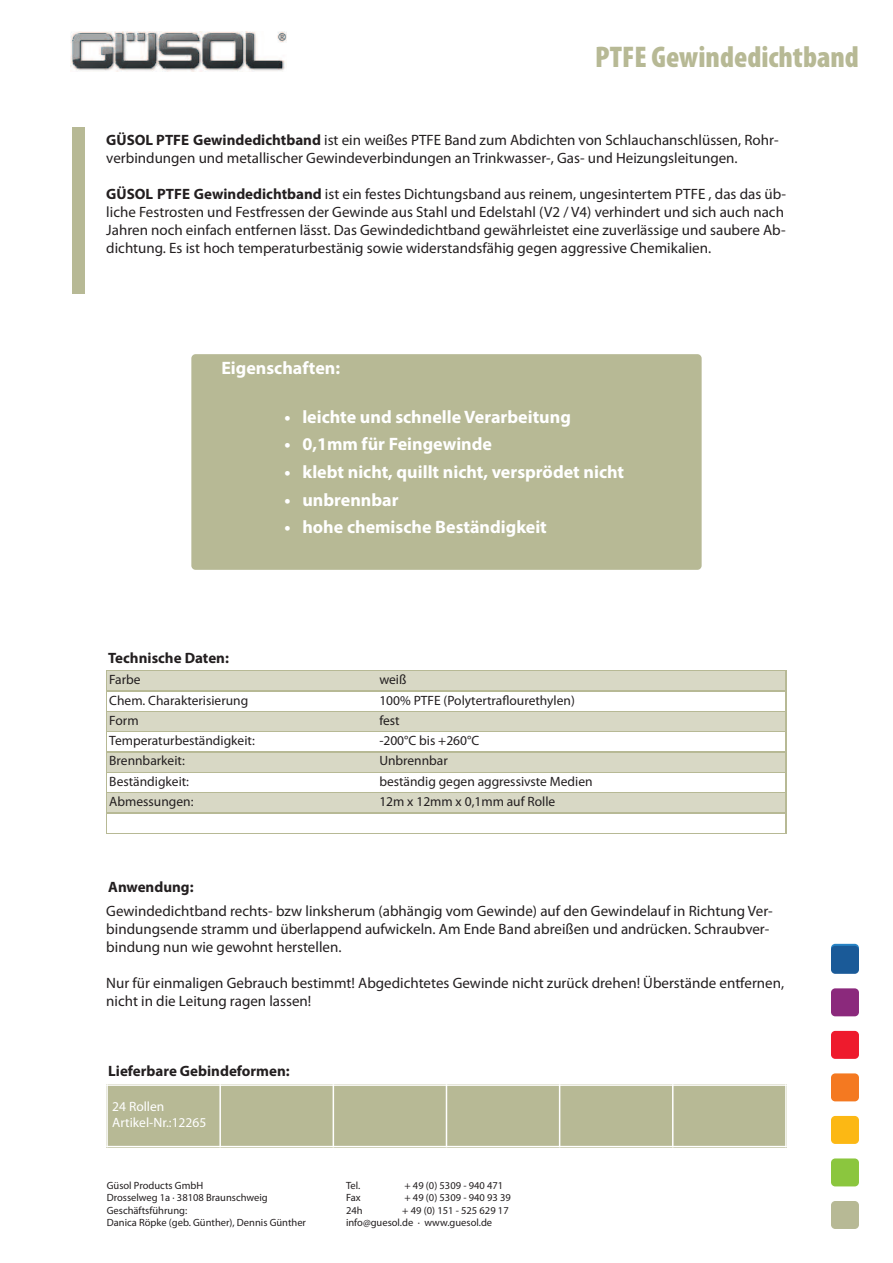
<style>
.page{position:relative;width:893px;height:1263px;background:#fff}
.page>*{position:absolute;margin:0;border:0;box-sizing:border-box;transform-origin:0 0}
.t1{font:900 condensed 30px "Myriad Pro";color:#b7b995}
.t2{font:700 18px "Myriad Pro";color:#fff}
.t3{font:15px/18px "Myriad Pro";color:#231f20}
.t4{font:700 15px "Myriad Pro";color:#231f20}
.t5{font:13.5px "Myriad Pro";color:#231f20}
.t6{font:13.5px/16.2px "Myriad Pro";color:#fff}
.t7{font:10.5px/12.6px "Myriad Pro";color:#231f20}
.s1{font-weight:700}
</style>
<div class="page">
<img style="left:70px;top:32px;width:217px;height:40px">
<svg style="left:831px;top:944px;width:28px;height:28px"></svg>
<div style="left:831px;top:946px;width:28px;height:28px;background:#1a5a98;border-radius:4px"></div>
<div style="left:831px;top:1116px;width:28px;height:28px;background:#fcb814;border-radius:4px"></div>
<div style="left:831px;top:1031px;width:28px;height:28px;background:#ee1b2d;border-radius:4px"></div>
<div style="left:831px;top:1073px;width:28px;height:28px;background:#f47921;border-radius:4px"></div>
<div style="left:831px;top:1158px;width:28px;height:28px;background:#8bc63e;border-radius:4px"></div>
<div style="left:831px;top:1201px;width:28px;height:28px;background:#b7b995;border-radius:4px"></div>
<div style="left:831px;top:988px;width:28px;height:28px;background:#8b297c;border-radius:4px"></div>
<div style="left:72px;top:128px;width:13px;height:166px;background:#b7b995"></div>
<div style="left:191px;top:354px;width:511px;height:216px;background:#b7b995;border-radius:4px"></div>
<svg style="left:106px;top:670px;width:681px;height:164px;fill:#b7b995"></svg>
<div style="left:108px;top:671px;width:677px;height:19px;background:#d8d8c5"></div>
<div style="left:108px;top:692px;width:677px;height:19px;background:#fff"></div>
<div style="left:108px;top:712px;width:677px;height:19px;background:#d8d8c5"></div>
<div style="left:108px;top:732px;width:677px;height:19px;background:#fff"></div>
<div style="left:108px;top:753px;width:677px;height:18px;background:#d8d8c5"></div>
<div style="left:108px;top:773px;width:677px;height:19px;background:#fff"></div>
<div style="left:108px;top:793px;width:677px;height:19px;background:#d8d8c5"></div>
<div style="left:108px;top:813px;width:677px;height:19px;background:#fff"></div>
<div style="left:106px;top:1084px;width:114px;height:63px;background:#b7b995"></div>
<div style="left:220px;top:1084px;width:113px;height:63px;background:#b7b995"></div>
<div style="left:333px;top:1084px;width:113px;height:63px;background:#b7b995"></div>
<div style="left:446px;top:1084px;width:114px;height:63px;background:#b7b995"></div>
<div style="left:560px;top:1084px;width:113px;height:63px;background:#b7b995"></div>
<div style="left:673px;top:1084px;width:114px;height:63px;background:#b7b995"></div>
<hr style="left:106px;top:1084px;width:2px;height:63px;background:#fff">
<hr style="left:219px;top:1084px;width:2px;height:63px;background:#fff">
<hr style="left:333px;top:1084px;width:1px;height:63px;background:#fff">
<hr style="left:446px;top:1084px;width:1px;height:63px;background:#fff">
<hr style="left:559px;top:1084px;width:1px;height:63px;background:#fff">
<hr style="left:672px;top:1084px;width:1px;height:63px;background:#fff">
<hr style="left:785px;top:1084px;width:2px;height:63px;background:#fff">
<hr style="left:106px;top:1084px;width:681px;height:2px;background:#fff">
<hr style="left:106px;top:1146px;width:681px;height:1px;background:#fff">
<h1 class="t1" style="left:595px;top:40px;width:265px">PTFE Gewindedichtband</h1>
<p class="t3" style="left:106px;top:131px;width:674px"><span class="s1">GÜSOL PTFE Gewindedichtband</span> ist ein weißes PTFE Band zum Abdichten von Schlauchanschlüssen, Rohr&shy;verbindungen und metallischer Gewindeverbindungen an Trinkwasser-, Gas- und Heizungsleitungen.</p>
<p class="t3" style="left:106px;top:185px;width:681px"><span class="s1">GÜSOL PTFE Gewindedichtband</span> ist ein festes Dichtungsband aus reinem, ungesintertem PTFE , das das üb&shy;liche Festrosten und Festfressen der Gewinde aus Stahl und Edelstahl (V2 / V4) verhindert und sich auch nach Jahren noch einfach entfernen lässt. Das Gewindedichtband gewährleistet eine zuverlässige und saubere Ab&shy;dichtung. Es ist hoch temperaturbestänig sowie widerstandsfähig gegen aggressive Chemikalien.</p>
<p class="t2" style="left:221px;top:356px;width:120px">Eigenschaften:</p>
<p class="t2" style="left:284px;top:405px;width:288px">• leichte und schnelle Verarbeitung</p>
<p class="t2" style="left:284px;top:433px;width:209px">• 0,1mm für Feingewinde</p>
<p class="t2" style="left:284px;top:460px;width:341px">• klebt nicht, quillt nicht, versprödet nicht</p>
<p class="t2" style="left:284px;top:488px;width:116px">• unbrennbar</p>
<p class="t2" style="left:284px;top:515px;width:264px">• hohe chemische Beständigkeit</p>
<p class="t4" style="left:108px;top:648px;width:122px">Technische Daten:</p>
<p class="t5" style="left:109px;top:672px;width:33px">Farbe</p>
<p class="t5" style="left:379px;top:672px;width:29px">weiß</p>
<p class="t5" style="left:109px;top:693px;width:140px">Chem. Charakterisierung</p>
<p class="t5" style="left:379px;top:693px;width:197px">100% PTFE (Polytertraflourethylen)</p>
<p class="t5" style="left:109px;top:713px;width:31px">Form</p>
<p class="t5" style="left:379px;top:713px;width:22px">fest</p>
<p class="t5" style="left:109px;top:733px;width:147px">Temperaturbeständigkeit:</p>
<p class="t5" style="left:379px;top:733px;width:101px">-200°C bis +260°C</p>
<p class="t5" style="left:109px;top:753px;width:77px">Brennbarkeit:</p>
<p class="t5" style="left:379px;top:753px;width:70px">Unbrennbar</p>
<p class="t5" style="left:109px;top:774px;width:81px">Beständigkeit:</p>
<p class="t5" style="left:379px;top:774px;width:215px">beständig gegen aggressivste Medien</p>
<p class="t5" style="left:109px;top:794px;width:86px">Abmessungen:</p>
<p class="t5" style="left:379px;top:794px;width:178px">12m x 12mm x 0,1mm auf Rolle</p>
<p class="t4" style="left:108px;top:877px;width:87px">Anwendung:</p>
<p class="t3" style="left:106px;top:902px;width:668px">Gewindedichtband rechts- bzw linksherum (abhängig vom Gewinde) auf den Gewindelauf in Richtung Ver&shy;bindungsende stramm und überlappend aufwickeln. Am Ende Band abreißen und andrücken. Schraubver&shy;bindung nun wie gewohnt herstellen.</p>
<p class="t3" style="left:106px;top:974px;width:679px">Nur für einmaligen Gebrauch bestimmt! Abgedichtetes Gewinde nicht zurück drehen! Überstände entfernen, nicht in die Leitung ragen lassen!</p>
<p class="t4" style="left:108px;top:1061px;width:183px">Lieferbare Gebindeformen:</p>
<p class="t6" style="left:112px;top:1099px;width:95px">24 Rollen<br>Artikel-Nr.:12265</p>
<p class="t7" style="left:107px;top:1179px;width:201px">Güsol Products GmbH<br>Drosselweg 1a · 38108 Braunschweig<br>Geschäftsführung:<br>Danica Röpke (geb. Günther), Dennis Günther</p>
<p class="t7" style="left:346px;top:1179px;width:16px">Tel.</p>
<p class="t7" style="left:404px;top:1179px;width:100px">+ 49 (0) 5309 - 940 471</p>
<p class="t7" style="left:346px;top:1191px;width:16px">Fax</p>
<p class="t7" style="left:404px;top:1191px;width:108px">+ 49 (0) 5309 - 940 93 39</p>
<p class="t7" style="left:346px;top:1204px;width:18px">24h</p>
<p class="t7" style="left:346px;top:1204px;width:164px;text-indent:56px">+ 49 (0) 151 - 525 629 17 info@guesol.de · www.guesol.de</p>
</div>
